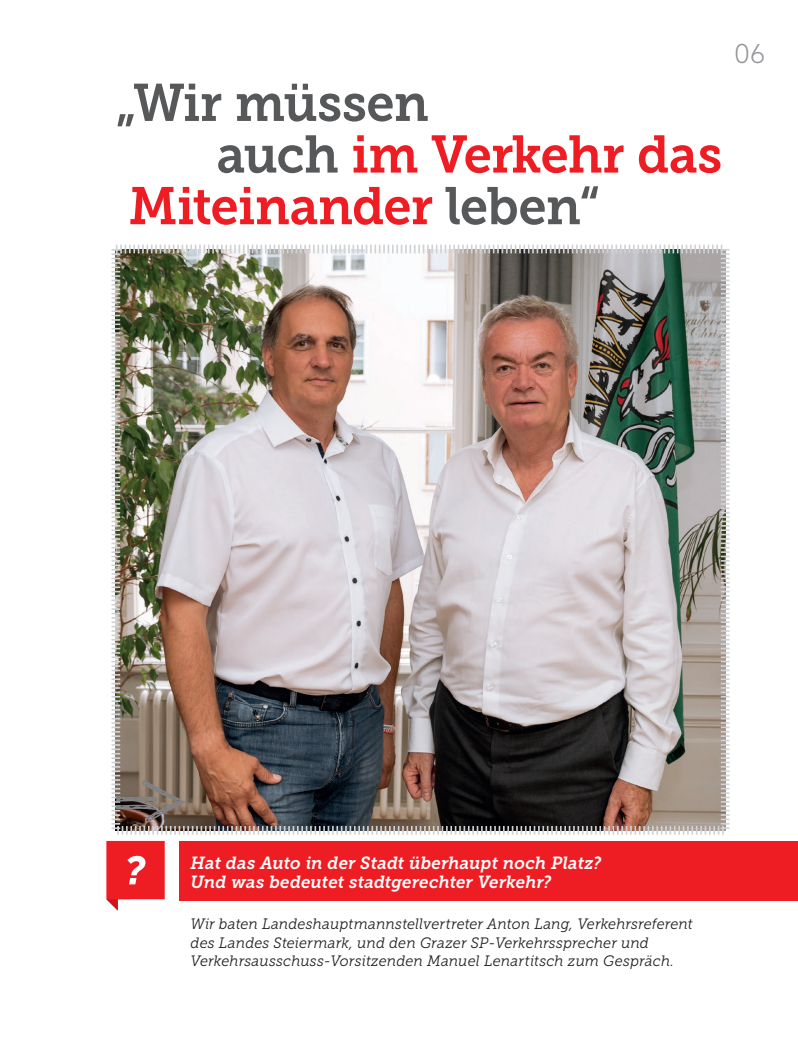
<style>
.page{position:relative;width:798px;height:1053px;background:#fff}
.page>*{position:absolute;margin:0;border:0;box-sizing:border-box;transform-origin:0 0}
.t1{font:52.5px "Museo Slab 700";letter-spacing:-.015em;color:#ee1d23;scale:.96 1}
.t2{font:52.5px "Museo Slab 700";letter-spacing:-.015em;color:#57585a;scale:.96 1}
.t3{font:300 26.25px "Azo Sans";color:#939598}
.t4{font:italic 17.5px/18.8px "Museo Slab 700";letter-spacing:.005em;color:#fff;scale:.96 1}
.t5{font:italic 15px/18.8px "Museo Slab 300";letter-spacing:.005em;color:#231f20;scale:.96 1}
.s1{color:#57585a}
</style>
<div class="page">
<div style="left:180px;top:840px;width:617px;height:60px;background:#ee1d23"></div>
<img style="left:111px;top:244px;width:619px;height:591px">
<svg style="left:106px;top:840px;width:59px;height:70px"></svg>
<svg style="left:116px;top:780px;width:70px;height:44px;background:#74645a"></svg>
<h1 class="t2" style="left:116px;top:73px;width:327px">„Wir müssen</h1>
<h1 class="t1" style="left:217px;top:125px;width:528px"><span class="s1">auch</span> im Verkehr das</h1>
<h1 class="t1" style="left:128px;top:176px;width:492px">Miteinander <span class="s1">leben“</span></h1>
<h2 class="t3" style="left:733px;top:37px;width:33px">06</h2>
<p class="t4" style="left:190px;top:853px;width:429px">Hat das Auto in der Stadt überhaupt noch Platz?<br>Und was bedeutet stadtgerechter Verkehr?</p>
<p class="t5" style="left:190px;top:914px;width:524px">Wir baten Landeshauptmannstellvertreter Anton Lang, Verkehrsreferent des Landes Steiermark, und den Grazer SP-Verkehrssprecher und<br>Verkehrsausschuss-Vorsitzenden Manuel Lenartitsch zum Gespräch.</p>
</div>
